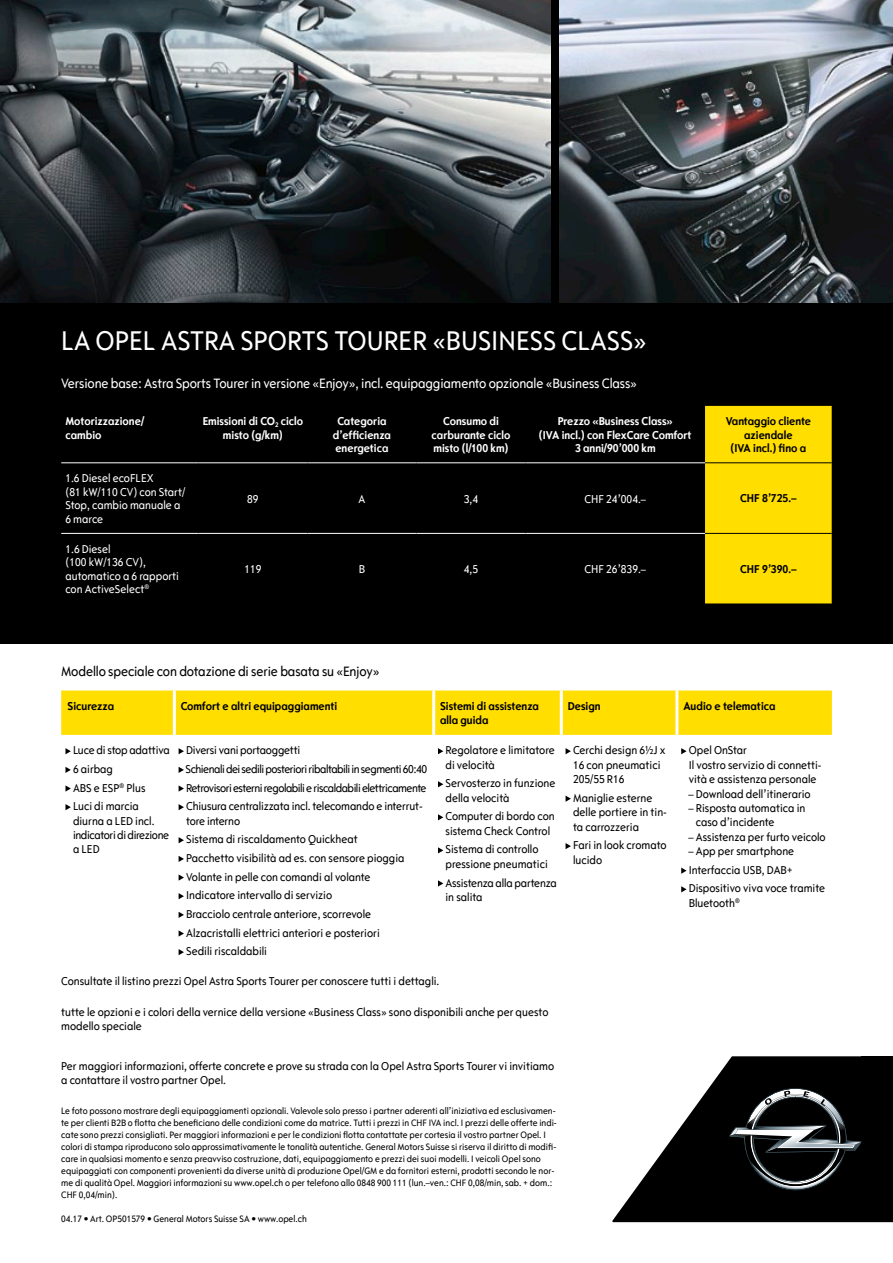
<style>
.page{position:relative;width:893px;height:1263px;background:#fff}
.page>*{position:absolute;margin:0;border:0;box-sizing:border-box;transform-origin:0 0}
.t1{font:28.5px "Opel Sans Condensed";color:#fff}
.t2{font:14.25px "Opel Sans Condensed";letter-spacing:-.01em;color:#fff}
.t3{font:14.25px "Opel Sans Condensed";letter-spacing:-.01em;color:#000}
.t4{font:12px/14.4px "Opel Sans Condensed";color:#000}
.t5{font:700 12px/13.5px "Opel Sans Condensed";color:#fff;text-align:center}
.t6{font:12px/18.6px "Opel Sans Condensed";letter-spacing:-.04em;color:#000}
.t7{font:12px/13.5px "Opel Sans Condensed";color:#fff}
.t8{font:700 12px/13.5px "Opel Sans Condensed";color:#000;text-align:center}
.t9{font:12px/14.4px "Opel Sans Condensed";letter-spacing:-.03em;color:#000}
.t10{font:9.75px/12px "Opel Sans Condensed";color:#000}
</style>
<div class="page">
<svg style="left:612px;top:1056px;width:281px;height:166px;fill:#000"></svg>
<svg style="left:729px;top:1088px;width:132px;height:102px;background:#2c2e2f"></svg>
<div style="left:0;top:0;width:893px;height:644px;background:#000"></div>
<img style="left:560px;top:0;width:333px;height:302px">
<img style="left:0;top:0;width:550px;height:302px">
<div style="left:705px;top:406px;width:127px;height:198px;background:#ffde00"></div>
<hr style="left:61px;top:462px;width:137px;height:1px;background:#fff">
<hr style="left:198px;top:462px;width:109px;height:1px;background:#fff">
<hr style="left:307px;top:462px;width:109px;height:1px;background:#fff">
<hr style="left:416px;top:462px;width:110px;height:1px;background:#fff">
<hr style="left:526px;top:462px;width:179px;height:1px;background:#fff">
<hr style="left:61px;top:533px;width:137px;height:1px;background:#fff">
<hr style="left:198px;top:533px;width:109px;height:1px;background:#fff">
<hr style="left:307px;top:533px;width:109px;height:1px;background:#fff">
<hr style="left:416px;top:533px;width:110px;height:1px;background:#fff">
<hr style="left:526px;top:533px;width:179px;height:1px;background:#fff">
<hr style="left:705px;top:462px;width:127px;height:1px;background:#000">
<hr style="left:705px;top:533px;width:127px;height:1px;background:#000">
<div style="left:61px;top:690px;width:771px;height:45px;background:#ffde00"></div>
<hr style="left:173px;top:690px;width:3px;height:45px;background:#fff">
<hr style="left:432px;top:690px;width:3px;height:45px;background:#fff">
<hr style="left:560px;top:690px;width:3px;height:45px;background:#fff">
<hr style="left:675px;top:690px;width:3px;height:45px;background:#fff">
<svg style="left:65px;top:748px;width:6px;height:6px"></svg>
<svg style="left:65px;top:767px;width:6px;height:6px"></svg>
<svg style="left:65px;top:785px;width:6px;height:7px"></svg>
<svg style="left:65px;top:804px;width:6px;height:6px"></svg>
<svg style="left:179px;top:748px;width:5px;height:6px"></svg>
<svg style="left:179px;top:767px;width:5px;height:6px"></svg>
<svg style="left:179px;top:785px;width:5px;height:7px"></svg>
<svg style="left:179px;top:804px;width:5px;height:6px"></svg>
<svg style="left:179px;top:837px;width:5px;height:6px"></svg>
<svg style="left:179px;top:856px;width:5px;height:6px"></svg>
<svg style="left:179px;top:874px;width:5px;height:7px"></svg>
<svg style="left:179px;top:893px;width:5px;height:6px"></svg>
<svg style="left:179px;top:912px;width:5px;height:6px"></svg>
<svg style="left:179px;top:930px;width:5px;height:6px"></svg>
<svg style="left:179px;top:949px;width:5px;height:6px"></svg>
<svg style="left:438px;top:748px;width:5px;height:6px"></svg>
<svg style="left:438px;top:781px;width:5px;height:6px"></svg>
<svg style="left:438px;top:814px;width:5px;height:6px"></svg>
<svg style="left:438px;top:847px;width:5px;height:6px"></svg>
<svg style="left:438px;top:880px;width:5px;height:6px"></svg>
<svg style="left:566px;top:748px;width:5px;height:6px"></svg>
<svg style="left:566px;top:796px;width:5px;height:6px"></svg>
<svg style="left:566px;top:843px;width:5px;height:6px"></svg>
<svg style="left:681px;top:748px;width:6px;height:6px"></svg>
<svg style="left:681px;top:867px;width:6px;height:7px"></svg>
<svg style="left:681px;top:886px;width:6px;height:6px"></svg>
<h1 class="t1" style="left:61px;top:324px;width:587px">LA OPEL ASTRA SPORTS TOURER «BUSINESS CLASS»</h1>
<p class="t2" style="left:61px;top:375px;width:577px">Versione base: Astra Sports Tourer in versione «Enjoy», incl. equipaggiamento opzionale «Business Class»</p>
<p class="t5" style="left:65px;top:414px;width:80px;text-align:left">Motorizzazione/ cambio</p>
<p class="t5" style="left:203px;top:414px;width:102px">Emissioni di CO<sub>2</sub> ciclo misto (g/km)</p>
<p class="t5" style="left:333px;top:414px;width:60px">Categoria d’efficienza energetica</p>
<p class="t5" style="left:432px;top:414px;width:80px">Consumo di carburante ciclo misto (l/100 km)</p>
<p class="t5" style="left:539px;top:414px;width:154px">Prezzo «Business Class»<br>(IVA incl.) con FlexCare Comfort<br>3 anni/90’000 km</p>
<p class="t8" style="left:726px;top:414px;width:87px">Vantaggio cliente aziendale<br>(IVA incl.) fino a</p>
<p class="t7" style="left:65px;top:472px;width:121px">1.6 Diesel ecoFLEX<br>(81 kW/110 CV) con Start/<br>Stop, cambio manuale a<br>6 marce</p>
<p class="t7" style="left:247px;top:492px;width:13px">89</p>
<p class="t7" style="left:359px;top:492px;width:8px">A</p>
<p class="t7" style="left:464px;top:492px;width:16px">3,4</p>
<p class="t7" style="left:584px;top:492px;width:63px">CHF 24’004.–</p>
<p class="t8" style="left:740px;top:492px;width:58px">CHF 8’725.–</p>
<p class="t7" style="left:65px;top:542px;width:115px">1.6 Diesel<br>(100 kW/136 CV), automatico a 6 rapporti con ActiveSelect<sup>®</sup></p>
<p class="t7" style="left:244px;top:562px;width:19px">119</p>
<p class="t7" style="left:359px;top:562px;width:8px">B</p>
<p class="t7" style="left:464px;top:562px;width:16px">4,5</p>
<p class="t7" style="left:584px;top:562px;width:63px">CHF 26’839.–</p>
<p class="t8" style="left:740px;top:562px;width:58px">CHF 9’390.–</p>
<p class="t3" style="left:61px;top:663px;width:320px">Modello speciale con dotazione di serie basata su «Enjoy»</p>
<p class="t8" style="left:68px;top:699px;width:48px">Sicurezza</p>
<p class="t8" style="left:181px;top:699px;width:158px">Comfort e altri equipaggiamenti</p>
<p class="t8" style="left:440px;top:699px;width:100px;line-height:14.4px;text-align:left">Sistemi di assistenza alla guida</p>
<p class="t8" style="left:568px;top:699px;width:34px">Design</p>
<p class="t8" style="left:683px;top:699px;width:94px">Audio e telematica</p>
<p class="t4" style="left:73px;top:741px;width:98px;line-height:18.6px">Luce di stop adattiva<br>6 airbag<br>ABS e ESP<sup>®</sup> Plus<br>Luci di marcia</p>
<p class="t9" style="left:73px;top:813px;width:98px">diurna a LED incl. indicatori di direzione a LED</p>
<p class="t4" style="left:573px;top:743px;width:94px">Cerchi design 6½J x<br>16 con pneumatici<br>205/55 R16</p>
<p class="t4" style="left:573px;top:791px;width:95px">Maniglie esterne delle portiere in tin&shy;ta carrozzeria</p>
<p class="t4" style="left:573px;top:838px;width:95px">Fari in look cromato lucido</p>
<p class="t4" style="left:445px;top:743px;width:111px">Regolatore e limitatore di velocità</p>
<p class="t4" style="left:445px;top:776px;width:111px">Servosterzo in funzione della velocità</p>
<p class="t4" style="left:445px;top:809px;width:111px">Computer di bordo con sistema Check Control</p>
<p class="t4" style="left:445px;top:842px;width:104px">Sistema di controllo pressione pneumatici</p>
<p class="t4" style="left:445px;top:875px;width:113px">Assistenza alla partenza in salita</p>
<p class="t4" style="left:689px;top:743px;width:134px">Opel OnStar<br>Il vostro servizio di connetti&shy;vità e assistenza personale</p>
<p class="t4" style="left:688px;top:786px;width:124px">– Download dell’itinerario</p>
<p class="t4" style="left:696px;top:801px;width:111px;text-indent:-7px">– Risposta automatica in caso d’incidente</p>
<p class="t4" style="left:688px;top:829px;width:139px">– Assistenza per furto veicolo</p>
<p class="t4" style="left:688px;top:842px;width:138px;line-height:18.6px">– App per smartphone<br>Interfaccia USB, DAB+<br>Dispositivo viva voce tramite</p>
<p class="t4" style="left:689px;top:896px;width:53px">Bluetooth<sup>®</sup></p>
<p class="t6" style="left:186px;top:741px;width:243px">Diversi vani portaoggetti<br>Schienali dei sedili posteriori ribaltabili in segmenti 60:40<br>Retrovisori esterni regolabili e riscaldabili elettricamente Chiusura centralizzata incl. telecomando e interrut-</p>
<p class="t4" style="left:186px;top:811px;width:220px;line-height:18.6px">tore interno<br>Sistema di riscaldamento Quickheat Pacchetto visibilità ad es. con sensore pioggia Volante in pelle con comandi al volante Indicatore intervallo di servizio<br>Bracciolo centrale anteriore, scorrevole Alzacristalli elettrici anteriori e posteriori Sedili riscaldabili</p>
<p class="t4" style="left:61px;top:974px;width:380px">Consultate il listino prezzi Opel Astra Sports Tourer per conoscere tutti i dettagli.</p>
<p class="t4" style="left:61px;top:1005px;width:489px;line-height:13.5px">tutte le opzioni e i colori della vernice della versione «Business Class» sono disponibili anche per questo modello speciale</p>
<p class="t4" style="left:61px;top:1059px;width:494px;line-height:13.5px">Per maggiori informazioni, offerte concrete e prove su strada con la Opel Astra Sports Tourer vi invitiamo a contattare il vostro partner Opel.</p>
<p class="t10" style="left:61px;top:1105px;width:497px">Le foto possono mostrare degli equipaggiamenti opzionali. Valevole solo presso i partner aderenti all’iniziativa ed esclusivamen&shy;te per clienti B2B o flotta che beneficiano delle condizioni come da matrice. Tutti i prezzi in CHF IVA incl. I prezzi delle offerte indi&shy;cate sono prezzi consigliati. Per maggiori informazioni e per le condizioni flotta contattate per cortesia il vostro partner Opel. I colori di stampa riproducono solo approssimativamente le tonalità autentiche. General Motors Suisse si riserva il diritto di modifi&shy;care in qualsiasi momento e senza preavviso costruzione, dati, equipaggiamento e prezzi dei suoi modelli. I veicoli Opel sono equipaggiati con componenti provenienti da diverse unità di produzione Opel/GM e da fornitori esterni, prodotti secondo le nor&shy;me di qualità Opel. Maggiori informazioni su www.opel.ch o per telefono allo 0848 900 111 (lun.–ven.: CHF 0,08/min, sab. + dom.:<br>CHF 0,04/min).</p>
<p class="t10" style="left:61px;top:1213px;width:247px">04.17 • Art. OP501579 • General Motors Suisse SA • www.opel.ch</p>
</div>
